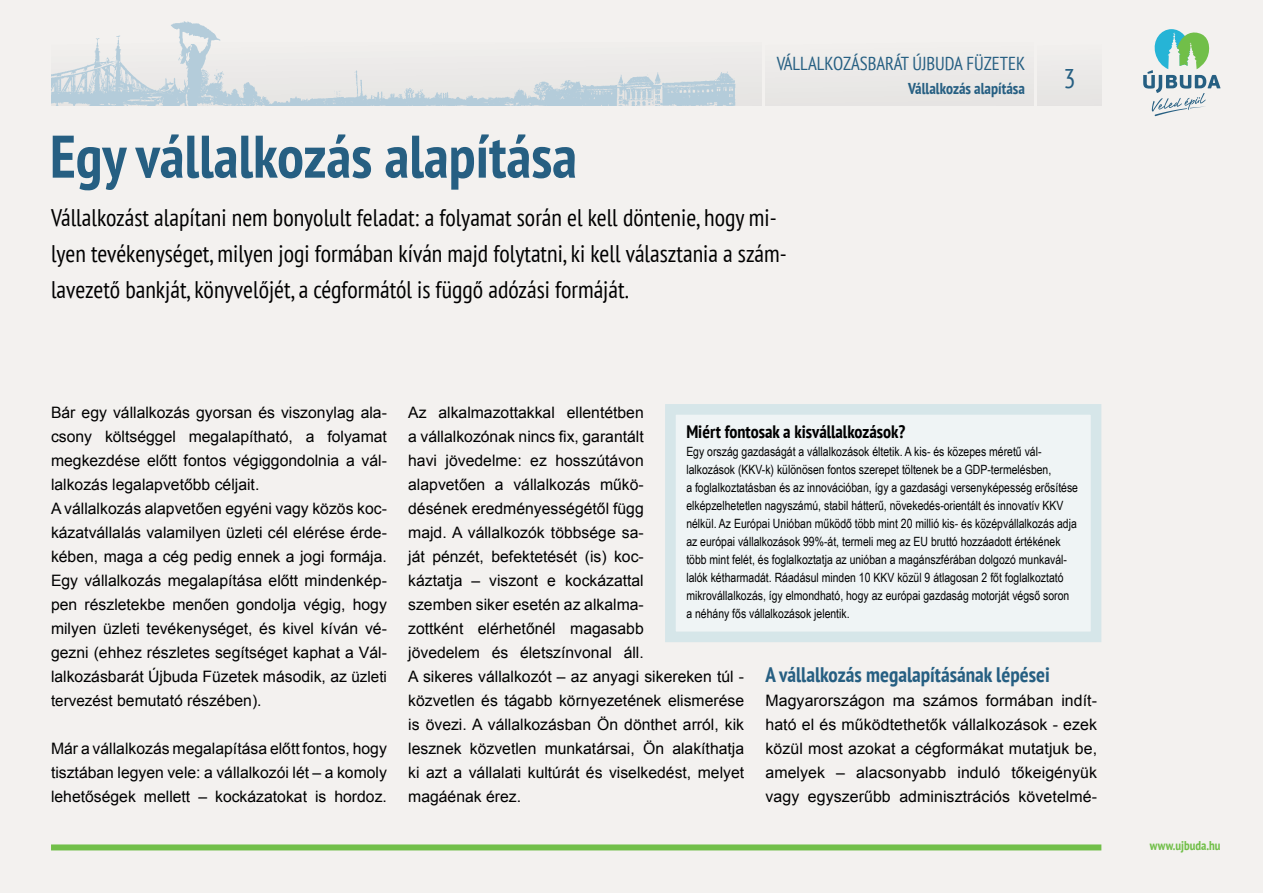
<style>
.page{position:relative;width:1263px;height:893px;background:#f3f1ef}
.page>*{position:absolute;margin:0;border:0;box-sizing:border-box;transform-origin:0 0}
.t1{font:700 condensed 60px "PT Sans";color:#265f82}
.t2{font:condensed 27px "PT Sans";color:#265f82}
.t3{font:condensed 24px/36px "PT Sans";color:#000}
.t4{font:700 condensed 21px "PT Sans";color:#265f82}
.t5{font:condensed 18.75px "PT Sans";color:#265f82}
.t6{font:700 condensed 18px "PT Sans";color:#000}
.t7{font:15.75px/24px "Arial";color:#000}
.t8{font:700 condensed 15.75px "PT Sans";color:#265f82}
.t9{font:12.75px/18px "Arial Narrow";color:#000}
.t10{font:700 condensed 12.75px "PT Sans";color:#71bf49}
.s1{font-size:15.3px}
</style>
<div class="page">
<div style="left:765px;top:43px;width:268px;height:63px;background:#ebe9e8"></div>
<div style="left:51px;top:43px;width:710px;height:63px;background:#edebea"></div>
<div style="left:1037px;top:43px;width:64px;height:63px;background:#ebe9e8"></div>
<svg style="left:1143px;top:29px;width:77px;height:87px"></svg>
<div style="left:51px;top:844px;width:1050px;height:6px;background:#71bf49"></div>
<img style="left:51px;top:35px;width:97px;height:71px">
<img style="left:580px;top:71px;width:156px;height:35px">
<img style="left:237px;top:70px;width:343px;height:36px">
<img style="left:148px;top:21px;width:89px;height:85px">
<div style="left:665px;top:404px;width:436px;height:238px;background:#eff4f5;border:11px solid #d6e6e9"></div>
<p class="t5" style="left:777px;top:51px;width:250px">VÁLLALKOZÁSBARÁT ÚJBUDA FÜZETEK</p>
<p class="t8" style="left:908px;top:78px;width:118px">Vállalkozás alapítása</p>
<h1 class="t1" style="left:50px;top:117px;width:528px">Egy vállalkozás alapítása</h1>
<p class="t3" style="left:51px;top:199px;width:737px">Vállalkozást alapítani nem bonyolult feladat: a folyamat során el kell döntenie, hogy mi&shy;lyen tevékenységet, milyen jogi formában kíván majd folytatni, ki kell választania a szám&shy;lavezető bankját, könyvelőjét, a cégformától is függő adózási formáját.</p>
<h2 class="t2" style="left:1063px;top:61px;width:14px">3</h2>
<p class="t7" style="left:51px;top:400px;width:337px">Bár egy vállalkozás gyorsan és viszonylag ala&shy;csony költséggel megalapítható, a folyamat megkezdése előtt fontos végiggondolnia a vál&shy;lalkozás legalapvetőbb céljait.<br>A vállalkozás alapvetően egyéni vagy közös koc&shy;kázatvállalás valamilyen üzleti cél elérése érde&shy;kében, maga a cég pedig ennek a jogi formája.<br>Egy vállalkozás megalapítása előtt mindenkép&shy;pen részletekbe menően gondolja végig, hogy milyen üzleti tevékenységet, és kivel kíván vé&shy;gezni (ehhez részletes segítséget kaphat a Vál&shy;lalkozásbarát Újbuda Füzetek második, az <span class="s1">üzleti tervezést</span> bemutató részében).</p>
<p class="t7" style="left:51px;top:736px;width:337px;text-align:justify">Már a vállalkozás megalapítása előtt fontos, hogy tisztában legyen vele: a vállalkozói lét – a komoly lehetőségek mellett – kockázatokat is hordoz.</p>
<p class="t7" style="left:408px;top:400px;width:337px">Az alkalmazottakkal ellentétben<br>a vállalkozónak nincs fix, garantált<br>havi jövedelme: ez hosszútávon<br>alapvetően a vállalkozás műkö-<br>désének eredményességétől függ<br>majd. A vállalkozók többsége sa-<br>ját pénzét, befektetését (is) koc-<br>káztatja – viszont e kockázattal<br>szemben siker esetén az alkalma-<br>zottként elérhetőnél magasabb<br>jövedelem és életszínvonal áll.<br>A sikeres vállalkozót – az anyagi sikereken túl - közvetlen és tágabb környezetének elismerése is övezi. A vállalkozásban Ön dönthet arról, kik lesznek közvetlen munkatársai, Ön alakíthatja ki azt a vállalati kultúrát és viselkedést, melyet magáénak érez.</p>
<p class="t6" style="left:686px;top:420px;width:221px">Miért fontosak a kisvállalkozások?</p>
<p class="t9" style="left:686px;top:442px;width:393px">Egy ország gazdaságát a vállalkozások éltetik. A kis- és közepes méretű vál&shy;lalkozások (KKV-k) különösen fontos szerepet töltenek be a GDP-termelésben,<br>a foglalkoztatásban és az innovációban, így a gazdasági versenyképesség erősítése elképzelhetetlen nagyszámú, stabil hátterű, növekedés-orientált és innovatív KKV nélkül. Az Európai Unióban működő több mint 20 millió kis- és középvállalkozás adja az európai vállalkozások 99%-át, termeli meg az EU bruttó hozzáadott értékének több mint felét, és foglalkoztatja az unióban a magánszférában dolgozó munkavál&shy;lalók kétharmadát. Ráadásul minden 10 KKV közül 9 átlagosan 2 főt foglalkoztató mikrovállalkozás, így elmondható, hogy az európai gazdaság motorját végső soron a néhány fős vállalkozások jelentik.</p>
<h3 class="t4" style="left:765px;top:660px;width:286px">A vállalkozás megalapításának lépései</h3>
<p class="t7" style="left:765px;top:688px;width:333px;text-align:justify">Magyarországon ma számos formában indít&shy;ható el és működtethetők vállalkozások - ezek közül most azokat a cégformákat mutatjuk be, amelyek – alacsonyabb induló tőkeigényük vagy egyszerűbb adminisztrációs követelmé-</p>
<p class="t10" style="left:1150px;top:838px;width:72px">www.ujbuda.hu</p>
</div>
